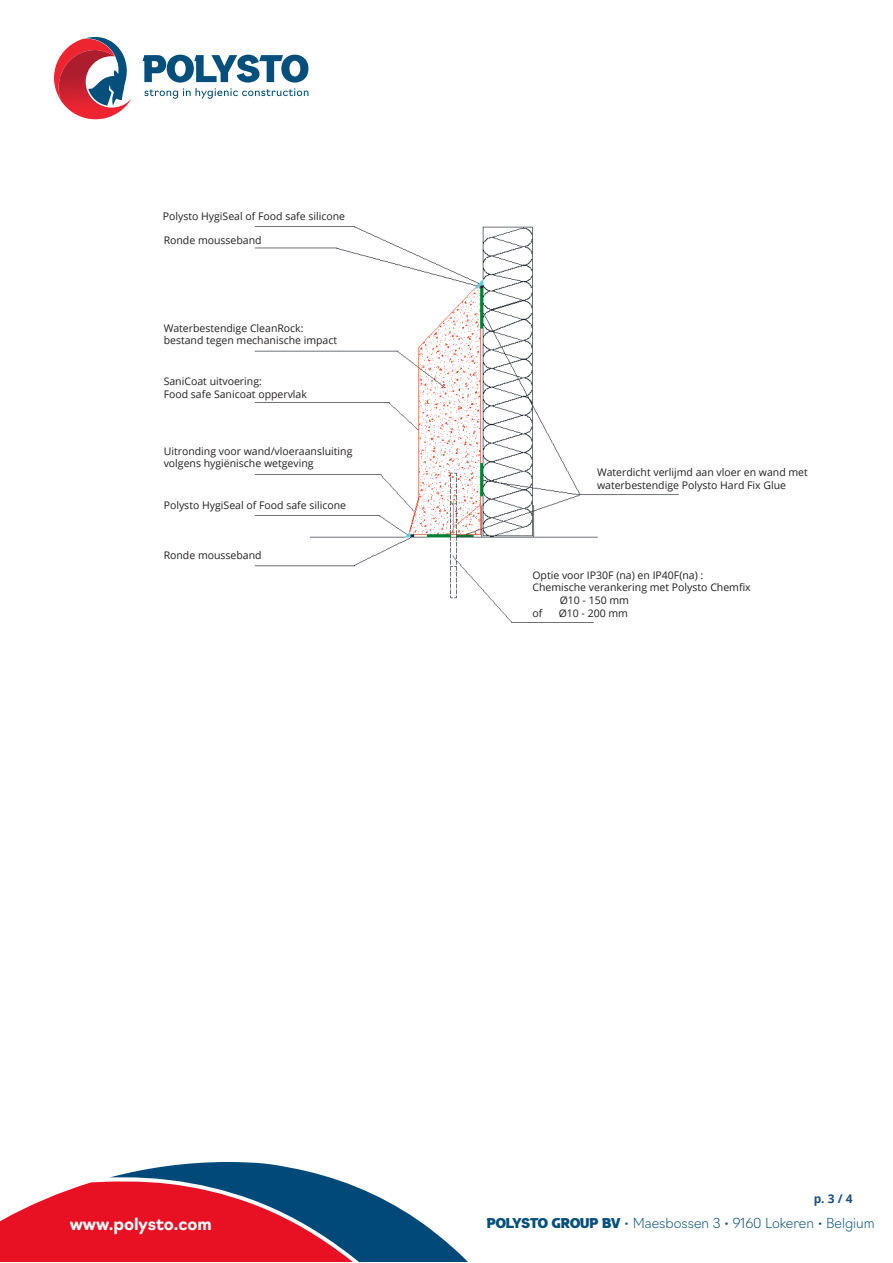
<style>
.page{position:relative;width:893px;height:1263px;background:#fff}
.page>*{position:absolute;margin:0;border:0;box-sizing:border-box;transform-origin:0 0}
.t1{font:700 16.5px "Navigo";color:#fff}
.t2{font:200 13.5px "Navigo";color:#044f7c}
.t3{font:700 12px "Open Sans";color:#1d517a}
.t4{font:10.5px/12.6px "Open Sans";color:#231f20}
.s1{font-family:"a Black Lives";font-weight:400}
</style>
<div class="page">
<svg style="left:54px;top:37px;width:77px;height:82px"></svg>
<svg style="left:143px;top:55px;width:165px;height:44px"></svg>
<svg style="left:0;top:1162px;width:468px;height:100px"></svg>
<img style="left:254px;top:226px;width:425px;height:397px">
<p class="t4" style="left:163px;top:209px;width:184px">Polysto HygiSeal of Food safe silicone</p>
<p class="t4" style="left:164px;top:233px;width:99px">Ronde mousseband</p>
<p class="t4" style="left:164px;top:321px;width:141px">Waterbestendige CleanRock:</p>
<p class="t4" style="left:164px;top:334px;width:175px">bestand tegen mechanische impact</p>
<p class="t4" style="left:164px;top:375px;width:100px">SaniCoat uitvoering:</p>
<p class="t4" style="left:164px;top:388px;width:145px">Food safe Sanicoat oppervlak</p>
<p class="t4" style="left:164px;top:444px;width:190px">Uitronding voor wand/vloeraansluiting volgens hygiënische wetgeving</p>
<p class="t4" style="left:164px;top:499px;width:184px">Polysto HygiSeal of Food safe silicone</p>
<p class="t4" style="left:164px;top:549px;width:99px">Ronde mousseband</p>
<p class="t4" style="left:597px;top:466px;width:212px">Waterdicht verlijmd aan vloer en wand met waterbestendige Polysto Hard Fix Glue</p>
<p class="t4" style="left:532px;top:568px;width:172px">Optie voor IP30F (na) en IP40F(na) :</p>
<p class="t4" style="left:532px;top:581px;width:220px">Chemische verankering met Polysto Chemfix</p>
<p class="t4" style="left:560px;top:594px;width:71px">Ø10 - 150 mm</p>
<p class="t4" style="left:532px;top:606px;width:11px">of</p>
<p class="t4" style="left:559px;top:606px;width:71px">Ø10 - 200 mm</p>
<p class="t3" style="left:814px;top:1190px;width:41px">p. 3 / 4</p>
<h1 class="t1" style="left:70px;top:1211px;width:144px">www.polysto.com</h1>
<p class="t2" style="left:487px;top:1212px;width:389px"><span class="s1">POLYSTO GROUP BV</span> • Maesbossen 3 • 9160 Lokeren • Belgium</p>
</div>
